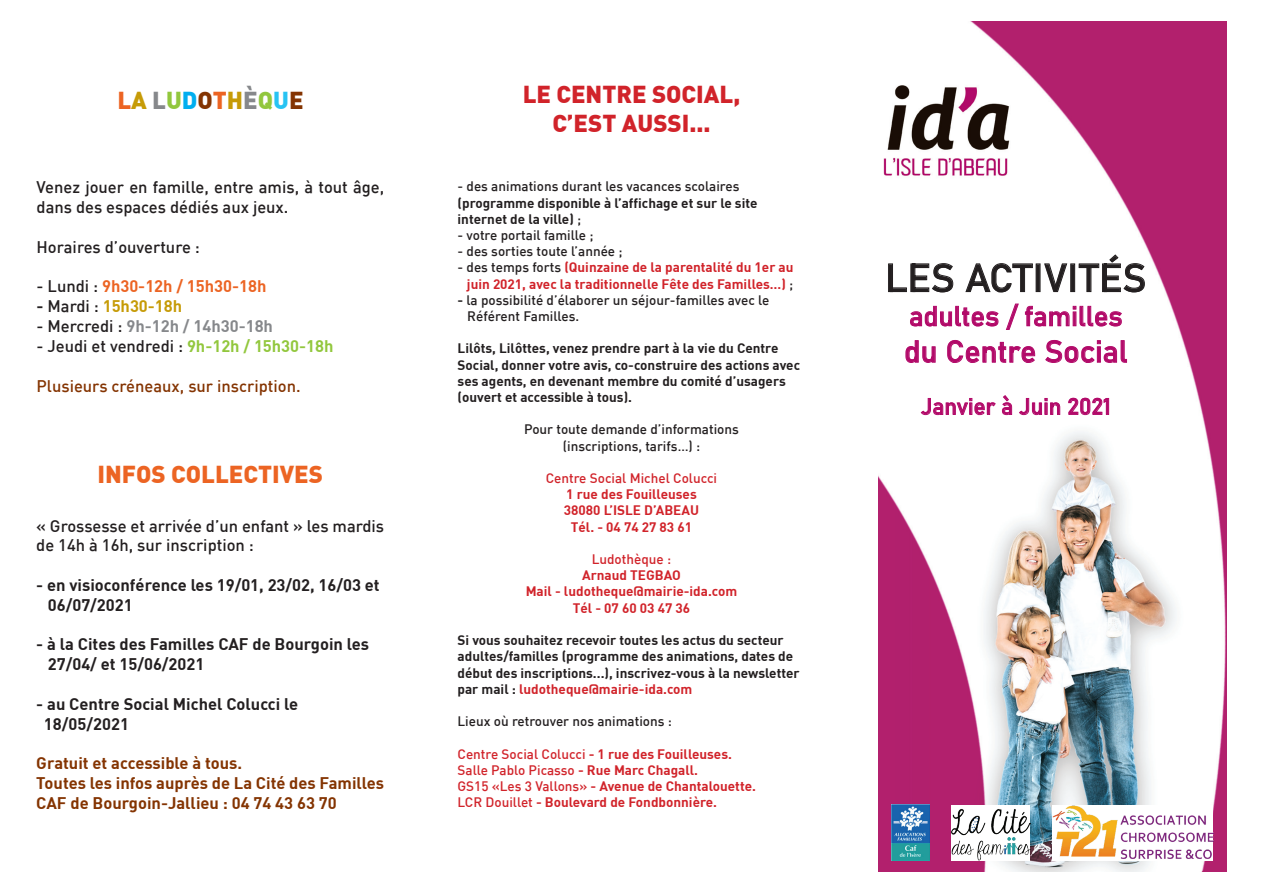
<style>
.page{position:relative;width:1263px;height:893px;background:#fff}
.page>*{position:absolute;margin:0;border:0;box-sizing:border-box;transform-origin:0 0}
.t1{font:39px "Bahnschrift";letter-spacing:.005em;color:#231f20}
.t2{font:30.3px "Bahnschrift";color:#b20a69}
.t3{font:27.3px "Bahnschrift";color:#b20a69}
.t4{font:900 24px "DIN";color:#ec6423}
.t5{font:900 24px/28.8px "DIN";color:#d1232a;text-align:center}
.t6{font:22.5px "Bahnschrift";color:#b20a69}
.t7{font:500 16.5px/19.8px "DIN";color:#231f20}
.t8{font:700 16.5px/19.8px "DIN";color:#231f20}
.t9{font:700 16.5px/19.8px "DIN";color:#843402}
.t10{font:500 16.5px "DIN";color:#843402}
.t11{font:700 16.5px "DIN";color:#86888b}
.t12{font:700 16.5px "DIN";color:#ec6423}
.t13{font:700 16.5px "DIN";color:#c69b07}
.t14{font:700 13.5px/16.2px "DIN";color:#231f20}
.t15{font:700 13.5px/16.2px "DIN";color:#d1232a;text-align:center}
.t16{font:500 13.5px/16.2px "DIN";color:#231f20}
.t17{font:500 13.5px "DIN";color:#d1232a}
.s1{color:#c69b07}
.s2{color:#86888b}
.s3{color:#92c73d}
.s4{color:#00aeef}
.s5{color:#843402}
.s6{color:#27c3f3}
.s7{font-weight:500;color:#231f20}
.s8{color:#231f20}
.s9{font-weight:700;color:#92c73d}
.s10{font-weight:500}
.s11{font-weight:700}
.s12{color:#d1232a}
</style>
<div class="page">
<img style="left:878px;top:21px;width:348px;height:851px">
<img style="left:878px;top:80px;width:138px;height:101px">
<img style="left:892px;top:805px;width:37px;height:55px">
<img style="left:952px;top:805px;width:78px;height:55px">
<img style="left:1052px;top:805px;width:161px;height:55px">
<div style="left:888px;top:263px;width:5px;height:29px;border:1px solid #231f20"></div>
<div style="left:890px;top:287px;width:17px;height:5px;border:1px solid #231f20"></div>
<svg style="left:905px;top:254px;width:240px;height:114px"></svg>
<svg style="left:920px;top:398px;width:76px;height:24px"></svg>
<svg style="left:1002px;top:395px;width:10px;height:20px"></svg>
<svg style="left:1018px;top:387px;width:42px;height:34px"></svg>
<svg style="left:1068px;top:397px;width:41px;height:18px"></svg>
<h3 class="t4" style="left:117px;top:84px;width:188px">L<span class="s1">A</span> <span class="s2">L</span><span class="s3">U</span><span class="s4">D</span><span class="s5">O</span>T<span class="s1">H</span><span class="s2">È</span><span class="s3">Q</span><span class="s6">U</span><span class="s5">E</span></h3>
<p class="t7" style="left:37px;top:177px;width:349px">Venez jouer en famille, entre amis, à tout âge, dans des espaces dédiés aux jeux.</p>
<p class="t7" style="left:37px;top:236px;width:165px">Horaires d’ouverture :</p>
<p class="t12" style="left:37px;top:276px;width:231px"><span class="s7">- Lundi :</span> 9h30-12h / 15h30-18h</p>
<p class="t13" style="left:37px;top:296px;width:147px"><span class="s8">-</span> <span class="s7">Mardi :</span> 15h30-18h</p>
<p class="t11" style="left:37px;top:315px;width:238px"><span class="s7">- Mercredi :</span> 9h-12h / 14h30-18h</p>
<p class="t7" style="left:37px;top:335px;width:298px">- Jeudi et vendredi : <span class="s9">9h-12h / 15h30-18h</span></p>
<p class="t10" style="left:37px;top:375px;width:266px">Plusieurs créneaux, sur inscription.</p>
<h3 class="t4" style="left:98px;top:458px;width:227px">INFOS COLLECTIVES</h3>
<p class="t7" style="left:36px;top:515px;width:349px">« Grossesse et arrivée d’un enfant » les mardis de 14h à 16h, sur inscription :</p>
<p class="t8" style="left:48px;top:574px;width:333px;text-indent:-11px">- en visioconférence les 19/01, 23/02, 16/03 et<br>06/07/2021</p>
<p class="t8" style="left:48px;top:634px;width:323px;text-indent:-11px">- à la Cites des Familles CAF de Bourgoin les<br>27/04/ et 15/06/2021</p>
<p class="t8" style="left:44px;top:693px;width:256px;text-indent:-8px">- au Centre Social Michel Colucci le<br>18/05/2021</p>
<p class="t9" style="left:36px;top:753px;width:349px">Gratuit et accessible à tous.<br>Toutes les infos auprès de La Cité des Familles<br>CAF de Bourgoin-Jallieu : 04 74 43 63 70</p>
<h3 class="t5" style="left:523px;top:79px;width:219px">LE CENTRE SOCIAL,<br>C’EST AUSSI...</h3>
<p class="t16" style="left:458px;top:178px;width:283px">- des animations durant les vacances scolaires</p>
<p class="t14" style="left:458px;top:194px;width:301px">(programme disponible à l’affichage et sur le site internet de la ville) <span class="s10">;</span></p>
<p class="t16" style="left:458px;top:227px;width:137px">- votre portail famille ;</p>
<p class="t16" style="left:458px;top:243px;width:166px">- des sorties toute l’année ;</p>
<p class="t15" style="left:458px;top:259px;width:337px;text-align:right"><span class="s7">- des temps forts</span> (Quinzaine de la parentalité du 1er au juin 2021, avec la traditionnelle Fête des Familles…) <span class="s7">;</span></p>
<p class="t16" style="left:467px;top:291px;width:304px;text-indent:-10px"><span class="s11">-</span> la possibilité d’élaborer un séjour-familles avec le<br>Référent Familles.</p>
<p class="t14" style="left:458px;top:340px;width:344px">Lilôts, Lilôttes, venez prendre part à la vie du Centre Social, donner votre avis, co-construire des actions avec ses agents, en devenant membre du comité d’usagers (ouvert et accessible à tous).</p>
<p class="t16" style="left:524px;top:421px;width:216px;text-align:center">Pour toute demande d’informations (inscriptions, tarifs…) :</p>
<p class="t17" style="left:546px;top:470px;width:173px">Centre Social Michel Colucci</p>
<p class="t15" style="left:564px;top:486px;width:137px">1 rue des Fouilleuses<br>38080 L’ISLE D’ABEAU<br>Tél. - 04 74 27 83 61</p>
<p class="t17" style="left:592px;top:551px;width:81px">Ludothèque :</p>
<p class="t15" style="left:526px;top:567px;width:213px">Arnaud TEGBAO<br>Mail - ludotheque@mairie-ida.com<br>Tél - 07 60 03 47 36</p>
<p class="t14" style="left:457px;top:631px;width:344px">Si vous souhaitez recevoir toutes les actus du secteur adultes/familles (programme des animations, dates de début des inscriptions...), inscrivez-vous à la newsletter par mail : <span class="s12">ludotheque@mairie-ida.com</span></p>
<p class="t16" style="left:457px;top:713px;width:216px">Lieux où retrouver nos animations :</p>
<p class="t15" style="left:457px;top:745px;width:300px;text-align:left"><span class="s10">Centre Social Colucci</span> - 1 rue des Fouilleuses.<br><span class="s10">Salle Pablo Picasso</span> - Rue Marc Chagall.<br><span class="s10">GS15 «Les 3 Vallons»</span> - Avenue de Chantalouette.<br><span class="s10">LCR Douillet</span> - Boulevard de Fondbonnière.</p>
<h1 class="t1" style="left:885px;top:253px;width:263px">les activités</h1>
<h3 class="t3" style="left:909px;top:299px;width:215px">adultes / familles</h3>
<h2 class="t2" style="left:904px;top:332px;width:225px">du Centre Social</h2>
<h3 class="t6" style="left:921px;top:392px;width:191px">Janvier à Juin 2021</h3>
</div>
